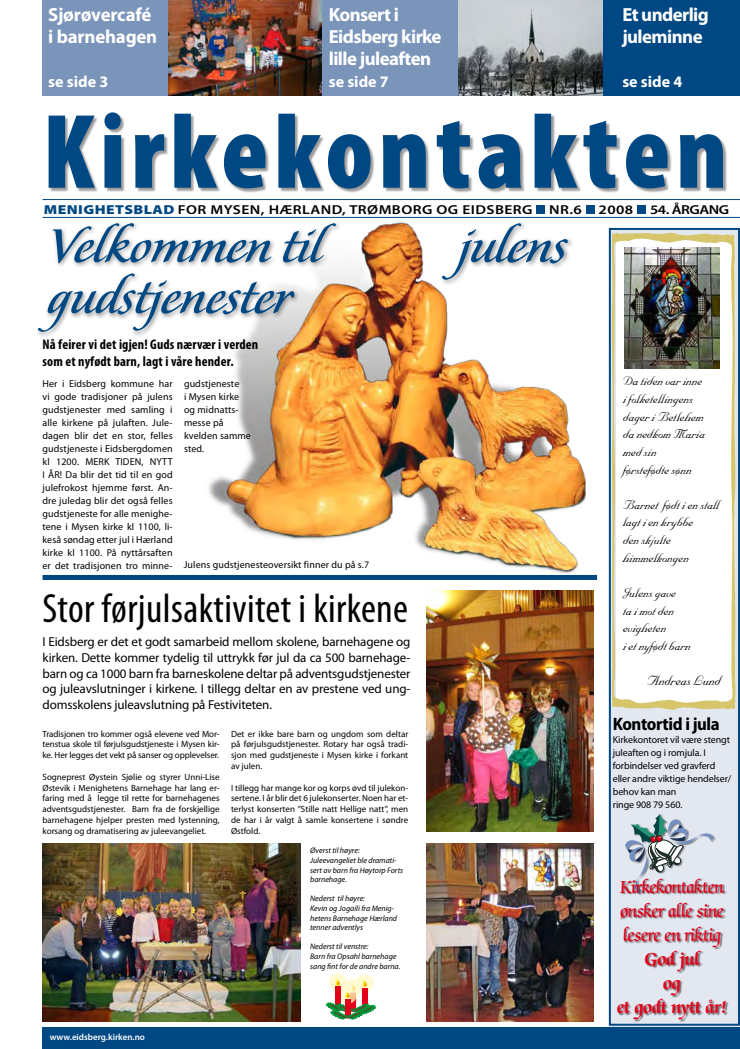
<style>
.page{position:relative;width:740px;height:1049px;background:#fff}
.page>*{position:absolute;margin:0;border:0;box-sizing:border-box;transform-origin:0 0}
.t1{font:900 condensed 107px "Myriad Pro";letter-spacing:.05em;color:#004883}
.t2{font:60px "Florens LP Std";color:#004883}
.t3{font:condensed 41px "Myriad Pro";letter-spacing:.01em;color:#000}
.t4{font:600 20px/24px "Zapf Chancery Std";letter-spacing:-.02em;color:#e2001a;text-align:justify;scale:.92 1}
.t5{font:700 20px/24px "Zapf Chancery Std";letter-spacing:-.02em;color:#e2001a;text-align:center;scale:.92 1}
.t6{font:700 19px/22px "Myriad Pro";letter-spacing:-.03em;color:#fff}
.t7{font:700 19px/22px "Myriad Pro";letter-spacing:-.01em;color:#fff}
.t8{font:700 semi-condensed 18px "Myriad Pro";letter-spacing:-.02em;color:#000}
.t9{font:700 16px "Myriad Pro";color:#fff}
.t10{font:15.8px "Nuptial Script LT Std";letter-spacing:-.01em;color:#000}
.t11{font:14.8px/17.6px "Nuptial Script LT Std";letter-spacing:-.01em;color:#000}
.t12{font:700 condensed 14px/16.8px "Myriad Pro";letter-spacing:.01em;color:#000}
.t13{font:13px/15.6px "Myriad Pro";letter-spacing:-.01em;color:#000;text-align:justify}
.t14{font:600 13px "Myriad Pro";letter-spacing:.03em;color:#000;scale:1.2 1}
.t15{font:600 13px "Myriad Pro";letter-spacing:-.03em;color:#000;scale:1.2 1}
.t16{font:10px/13px "Myriad Pro";letter-spacing:.005em;color:#000}
.t17{font:9px/10.8px "Myriad Pro";color:#000;text-align:justify}
.t18{font:600 9px "Myriad Pro";color:#fff}
.t19{font:italic 8px/9.6px "Myriad Pro";color:#000}
.s1{font-weight:900;color:#004883}
</style>
<div class="page">
<div style="left:599px;top:0;width:141px;height:96px;background:#004883"></div>
<div style="left:610px;top:230px;width:129px;height:810px;background:#e3e7f0"></div>
<div style="left:42px;top:0;width:461px;height:96px;background:#7a94ba"></div>
<hr style="left:43px;top:217px;width:697px;height:1px;background:#004883">
<div style="left:49px;top:113px;width:678px;height:80px;background:#000;opacity:.4"></div>
<div style="left:637px;top:205px;width:9px;height:9px;background:#004883"></div>
<hr style="left:43px;top:199px;width:697px;height:1px;background:#004883">
<div style="left:43px;top:575px;width:554px;height:5px;background:#004883"></div>
<div style="left:42px;top:1028px;width:698px;height:21px;background:#004883"></div>
<img style="left:168px;top:0;width:154px;height:96px">
<div style="left:609px;top:228px;width:131px;height:798px;border:2px solid #004883"></div>
<img style="left:198px;top:205px;width:402px;height:369px">
<img style="left:458px;top:0;width:144px;height:96px">
<div style="left:35px;top:220px;width:539px;height:118px;background:#000;opacity:.45"></div>
<img style="left:612px;top:232px;width:124px;height:478px">
<img style="left:625px;top:248px;width:94px;height:121px">
<div style="left:625px;top:813px;width:91px;height:83px;background:#000;opacity:.45"></div>
<svg style="left:625px;top:814px;width:88px;height:65px"></svg>
<div style="left:618px;top:879px;width:111px;height:143px;background:#000;opacity:.5"></div>
<img style="left:426px;top:843px;width:167px;height:179px">
<img style="left:426px;top:590px;width:167px;height:241px">
<img style="left:43px;top:843px;width:257px;height:179px">
<svg style="left:325px;top:974px;width:51px;height:46px"></svg>
<h3 class="t7" style="left:48px;top:3px;width:111px">Sjørøvercafé i barnehagen</h3>
<h3 class="t9" style="left:48px;top:71px;width:62px">se side 3</h3>
<h3 class="t6" style="left:329px;top:3px;width:114px">Konsert i<br>Eidsberg kirke lille juleaften</h3>
<h3 class="t9" style="left:329px;top:71px;width:62px">se side 7</h3>
<h3 class="t6" style="left:622px;top:3px;width:88px">Et underlig juleminne</h3>
<h3 class="t9" style="left:622px;top:71px;width:62px">se side 4</h3>
<h1 class="t1" style="left:43px;top:92px;width:686px">Kirkekontakten</h1>
<h3 class="t14" style="left:44px;top:201px;width:409px"><span class="s1">MENIGHETSBLAD</span> FOR MYSEN, HÆRLAND, TRØMBORG OG EIDSBERG</h3>
<h3 class="t14" style="left:549px;top:201px;width:29px">NR.6</h3>
<h3 class="t14" style="left:599px;top:201px;width:30px">2008</h3>
<h3 class="t15" style="left:650px;top:201px;width:68px">54. ÅRGANG</h3>
<h2 class="t2" style="left:48px;top:207px;width:276px">Velkommen til</h2>
<h2 class="t2" style="left:460px;top:207px;width:109px">julens</h2>
<h2 class="t2" style="left:48px;top:258px;width:246px">gudstjenester</h2>
<h3 class="t12" style="left:43px;top:336px;width:217px">Nå feirer vi det igjen! Guds nærvær i verden som et nyfødt barn, lagt i våre hender.</h3>
<p class="t16" style="left:43px;top:377px;width:132px;text-align:justify">Her i Eidsberg kommune har vi gode tradisjoner på julens gudstjenester med samling i alle kirkene på julaften. Jule&shy;dagen blir det en stor, felles gudstjeneste i Eidsbergdomen kl 1200. MERK TIDEN, NYTT I ÅR! Da blir det tid til en god julefrokost hjemme først. An&shy;dre juledag blir det også felles gudstjeneste for alle menighe&shy;tene i Mysen kirke kl 1100, li&shy;keså søndag etter jul i Hærland kirke kl 1100. På nyttårsaften er det tradisjonen tro minne-</p>
<p class="t16" style="left:184px;top:377px;width:68px">gudstjeneste<br>i Mysen kirke og midnatts&shy;messe på kvelden samme sted.</p>
<p class="t16" style="left:184px;top:557px;width:187px">Julens gudstjenesteoversikt finner du på s.7</p>
<h3 class="t3" style="left:43px;top:583px;width:367px">Stor førjulsaktivitet i kirkene</h3>
<p class="t13" style="left:43px;top:634px;width:369px">I Eidsberg er det et godt samarbeid mellom skolene, barnehagene og kirken. Dette kommer tydelig til uttrykk før jul da ca 500 barnehage&shy;barn og ca 1000 barn fra barneskolene deltar på adventsgudstjenester og juleavslutninger i kirkene. I tillegg deltar en av prestene ved ung&shy;domsskolens juleavslutning på Festiviteten.</p>
<p class="t17" style="left:43px;top:728px;width:179px">Tradisjonen tro kommer også elevene ved Mor&shy;tenstua skole til førjulsgudstjeneste i Mysen kir&shy;ke. Her legges det vekt på sanser og opplevelser.</p>
<p class="t17" style="left:43px;top:771px;width:179px">Sogneprest Øystein Sjølie og styrer Unni-Lise Østevik i Menighetens Barnehage har lang er&shy;faring med å legge til rette for barnehagenes adventsgudstjenester. Barn fra de forskjellige barnehagene hjelper presten med lystenning, korsang og dramatisering av juleevangeliet.</p>
<p class="t17" style="left:231px;top:728px;width:179px">Det er ikke bare barn og ungdom som deltar på førjulsgudstjenester. Rotary har også tradi&shy;sjon med gudstjeneste i Mysen kirke i forkant av julen.</p>
<p class="t17" style="left:231px;top:782px;width:179px">I tillegg har mange kor og korps øvd til julekon&shy;sertene. I år blir det 6 julekonserter. Noen har et&shy;terlyst konserten ”Stille natt Hellige natt”, men de har i år valgt å samle konsertene i søndre Østfold.</p>
<p class="t19" style="left:310px;top:846px;width:94px">Øverst til høyre:<br>Juleevangeliet ble dramati&shy;sert av barn fra Høytorp Forts barnehage.</p>
<p class="t19" style="left:310px;top:894px;width:88px">Nederst til høyre:<br>Kevin og Jogaili fra Menig&shy;hetens Barnehage Hærland tenner adventlys</p>
<p class="t19" style="left:310px;top:942px;width:92px">Nederst til venstre:<br>Barn fra Opsahl barnehage sang fint for de andre barna.</p>
<p class="t18" style="left:50px;top:1031px;width:97px">www.eidsberg.kirken.no</p>
<h3 class="t11" style="left:623px;top:373px;width:84px">Da tiden var inne i folketellingens dager i Betlehem da nedkom Maria med sin førstefødte sønn</h3>
<h3 class="t11" style="left:623px;top:496px;width:98px">Barnet født i en stall lagt i en krybbe<br>den skjulte himmelkongen</h3>
<h3 class="t11" style="left:623px;top:584px;width:69px">Julens gave<br>ta i mot den evigheten<br>i et nyfødt barn</h3>
<h3 class="t10" style="left:647px;top:672px;width:75px">Andreas Lund</h3>
<h3 class="t8" style="left:613px;top:714px;width:109px">Kontortid i jula</h3>
<p class="t16" style="left:613px;top:733px;width:120px">Kirkekontoret vil være stengt juleaften og i romjula. I forbindelser ved gravferd eller andre viktige hendelser/ behov kan man<br>ringe 908 79 560.</p>
<h3 class="t4" style="left:620px;top:876px;width:114px">Kirkekontakten ønsker alle sine lesere en riktig</h3>
<h3 class="t5" style="left:617px;top:948px;width:121px">God jul<br>og<br>et godt nytt år!</h3>
</div>
